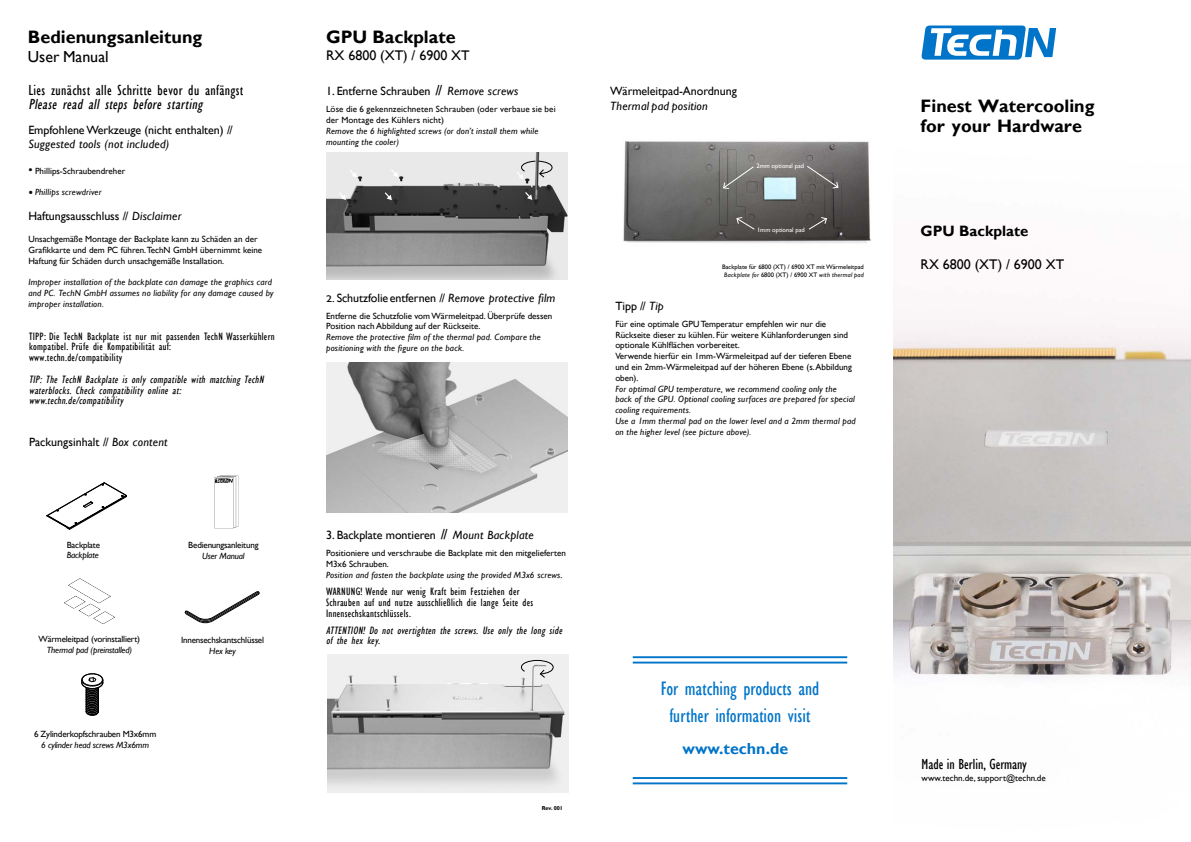
<style>
.page{position:relative;width:1191px;height:842px;background:#fff}
.page>*{position:absolute;margin:0;border:0;box-sizing:border-box;transform-origin:0 0}
.t1{font:condensed 20px/26.7px "Gill Sans";color:#0074c8;text-align:center}
.t2{font:700 18px/20px "Gill Sans";color:#000}
.t3{font:700 16px "Gill Sans";color:#0074c8}
.t4{font:16px "Gill Sans";color:#000}
.t5{font:condensed 15px "Gill Sans";letter-spacing:.025em;color:#000}
.t6{font:italic condensed 15px "Gill Sans";color:#000}
.t7{font:condensed 15px "Gill Sans";color:#000}
.t8{font:700 15px "Gill Sans";color:#000}
.t9{font:14px "Gill Sans";color:#000}
.t10{font:12px/14.4px "Gill Sans";letter-spacing:-.005em;color:#000}
.t11{font:italic 12px "Gill Sans";letter-spacing:.02em;color:#000}
.t12{font:condensed 11px/10.8px "Gill Sans";letter-spacing:.025em;color:#000}
.t13{font:italic condensed 11px/10.8px "Gill Sans";color:#000}
.t14{font:9px/10.8px "Gill Sans";color:#000}
.t15{font:italic 9px/10.8px "Gill Sans";letter-spacing:.02em;color:#000}
.t16{font:9px "Gill Sans";letter-spacing:-.02em;color:#000}
.t17{font:italic 9px "Gill Sans";letter-spacing:-.02em;color:#000}
.t18{font:6.5px/7.8px "Gill Sans";color:#000;text-align:center}
.t19{font:6.5px "Gill Sans";color:#fff}
.t20{font:700 5.7px "Gill Sans";color:#000}
.s1{font-style:italic}
.s2{font-stretch:condensed;font-size:12px}
.s3{font-family:"Minion Pro";font-style:normal;font-size:12px}
.s4{font-stretch:condensed;font-size:15px}
.s5{font-size:9.6px}
</style>
<div class="page">
<img style="left:326px;top:363px;width:241px;height:149px">
<img style="left:327px;top:655px;width:241px;height:138px">
<svg style="left:520px;top:659px;width:34px;height:20px"></svg>
<svg style="left:81px;top:673px;width:23px;height:42px"></svg>
<svg style="left:185px;top:591px;width:75px;height:33px"></svg>
<img style="left:893px;top:25px;width:298px;height:653px">
<svg style="left:921px;top:26px;width:135px;height:34px"></svg>
<hr style="left:632px;top:662px;width:215px;height:1px;background:#0074c8">
<hr style="left:632px;top:656px;width:215px;height:2px;background:#0074c8">
<hr style="left:632px;top:782px;width:215px;height:2px;background:#0074c8">
<hr style="left:632px;top:777px;width:215px;height:2px;background:#0074c8">
<img style="left:64px;top:578px;width:51px;height:46px">
<img style="left:214px;top:475px;width:25px;height:54px">
<img style="left:326px;top:152px;width:241px;height:127px">
<svg style="left:348px;top:169px;width:9px;height:9px"></svg>
<svg style="left:384px;top:191px;width:8px;height:9px"></svg>
<svg style="left:390px;top:168px;width:8px;height:9px"></svg>
<svg style="left:515px;top:160px;width:38px;height:19px"></svg>
<svg style="left:524px;top:191px;width:8px;height:9px"></svg>
<svg style="left:338px;top:191px;width:8px;height:9px"></svg>
<svg style="left:47px;top:482px;width:80px;height:48px"></svg>
<img style="left:623px;top:141px;width:248px;height:102px">
<svg style="left:735px;top:216px;width:20px;height:14px"></svg>
<svg style="left:807px;top:216px;width:20px;height:14px"></svg>
<svg style="left:722px;top:166px;width:32px;height:24px"></svg>
<svg style="left:806px;top:165px;width:33px;height:24px"></svg>
<h2 class="t2" style="left:28px;top:27px;width:176px">Bedienungsanleitung</h2>
<h3 class="t4" style="left:28px;top:48px;width:82px">User Manual</h3>
<h3 class="t5" style="left:28px;top:82px;width:216px">Lies zunächst alle Schritte bevor du anfängst</h3>
<h3 class="t6" style="left:28px;top:96px;width:179px">Please read all steps before starting</h3>
<h3 class="t10" style="left:28px;top:123px;width:206px">Empfohlene Werkzeuge (nicht enthalten) <span class="s1">//<br>Suggested tools (not included)</span></h3>
<p class="t14" style="left:28px;top:165px;width:98px"><span class="s2">•</span> Phillips-Schraubendreher</p>
<p class="t15" style="left:28px;top:187px;width:75px"><span class="s3">•</span> Phillips screwdriver</p>
<h3 class="t10" style="left:28px;top:209px;width:155px">Haftungsausschluss <span class="s1">// Disclaimer</span></h3>
<p class="t14" style="left:28px;top:234px;width:235px">Unsachgemäße Montage der Backplate kann zu Schäden an der<br>Grafikkarte und dem PC führen.TechN GmbH übernimmt keine<br>Haftung für Schäden durch unsachgemäße Installation.</p>
<p class="t15" style="left:28px;top:277px;width:246px">Improper installation of the backplate can damage the graphics card and PC. TechN GmbH assumes no liability for any damage caused by improper installation.</p>
<p class="t12" style="left:29px;top:331px;width:247px">TIPP: Die TechN Backplate ist nur mit passenden TechN Wasserkühlern kompatibel. Prüfe die Kompatibilität auf:<br>www.techn.de/compatibility</p>
<p class="t13" style="left:29px;top:374px;width:238px">TIP: The TechN Backplate is only compatible with matching TechN waterblocks. Check compatibility online at: www.techn.de/compatibility</p>
<h3 class="t10" style="left:29px;top:435px;width:140px">Packungsinhalt <span class="s1">// Box content</span></h3>
<p class="t16" style="left:67px;top:539px;width:35px">Backplate</p>
<p class="t17" style="left:67px;top:550px;width:33px">Backplate</p>
<p class="t16" style="left:188px;top:540px;width:72px">Bedienungsanleitung</p>
<p class="t17" style="left:202px;top:551px;width:44px">User Manual</p>
<p class="t16" style="left:39px;top:633px;width:103px">Wärmeleitpad (vorinstalliert)</p>
<p class="t17" style="left:47px;top:644px;width:87px">Thermal pad (preinstalled)</p>
<p class="t16" style="left:181px;top:635px;width:85px">Innensechskantschlüssel</p>
<p class="t15" style="left:209px;top:646px;width:28px">Hex key</p>
<p class="t16" style="left:34px;top:729px;width:124px">6 Zylinderkopfschrauben M3x6mm</p>
<p class="t17" style="left:41px;top:739px;width:109px">6 cylinder head screws M3x6mm</p>
<h2 class="t2" style="left:326px;top:27px;width:131px">GPU Backplate</h2>
<h3 class="t9" style="left:326px;top:47px;width:145px">RX 6800 (XT) / 6900 XT</h3>
<h3 class="t10" style="left:326px;top:84px;width:194px">1. Entferne Schrauben <span class="s4">//</span> <span class="s1">Remove screws</span></h3>
<p class="t14" style="left:326px;top:104px;width:231px">Löse die 6 gekennzeichneten Schrauben (oder verbaue sie bei der Montage des Kühlers nicht)</p>
<p class="t15" style="left:326px;top:126px;width:214px">Remove the 6 highlighted screws (or don’t install them while mounting the cooler)</p>
<h3 class="t10" style="left:326px;top:291px;width:231px"><span class="s5">2.</span> Schutzfolie entfernen // <span class="s1">Remove protective film</span></h3>
<p class="t14" style="left:326px;top:310px;width:228px">Entferne die Schutzfolie vom Wärmeleitpad. Überprüfe dessen<br>Position nach Abbildung auf der Rückseite.</p>
<p class="t15" style="left:326px;top:332px;width:216px">Remove the protective film of the thermal pad. Compare the positioning with the figure on the back.</p>
<h3 class="t10" style="left:326px;top:528px;width:209px">3. Backplate montieren <span class="s4">//</span> <span class="s1">Mount Backplate</span></h3>
<p class="t14" style="left:326px;top:548px;width:241px">Positioniere und verschraube die Backplate mit den mitgelieferten<br>M3x6 Schrauben.<br><span class="s1">Position and fasten the backplate using the provided M3x6 screws</span>.</p>
<p class="t12" style="left:326px;top:586px;width:208px">WARNUNG! Wende nur wenig Kraft beim Festziehen der<br>Schrauben auf und nutze ausschließlich die lange Seite des<br>Innensechskantschlüssels.</p>
<p class="t13" style="left:326px;top:625px;width:240px">ATTENTION! Do not overtighten the screws. Use only the long side of the hex key.</p>
<p class="t20" style="left:542px;top:805px;width:23px">Rev. 001</p>
<h3 class="t10" style="left:610px;top:84px;width:128px">Wärmeleitpad-Anordnung</h3>
<h3 class="t11" style="left:610px;top:99px;width:99px">Thermal pad position</h3>
<p class="t19" style="left:756px;top:162px;width:49px">2mm optional pad</p>
<p class="t19" style="left:757px;top:226px;width:49px">1mm optional pad</p>
<p class="t18" style="left:722px;top:263px;width:143px">Backplate für 6800 (XT) / 6900 XT mit Wärmeleitpad<br><span class="s1">Backplate for</span> 6800 (XT) / 6900 XT <span class="s1">with thermal pad</span></p>
<h3 class="t10" style="left:615px;top:299px;width:50px">Tipp // <span class="s1">Tip</span></h3>
<p class="t14" style="left:615px;top:318px;width:238px">Für eine optimale GPU Temperatur empfehlen wir nur die Rückseite dieser zu kühlen. Für weitere Kühlanforderungen sind optionale Kühlflächen vorbereitet.<br>Verwende hierfür ein 1mm-Wärmeleitpad auf der tieferen Ebene und ein 2mm-Wärmeleitpad auf der höheren Ebene (s. Abbildung oben).</p>
<p class="t15" style="left:615px;top:383px;width:242px">For optimal GPU temperature, we recommend cooling only the back of the GPU. Optional cooling surfaces are prepared for special cooling requirements.<br>Use a 1mm thermal pad on the lower level and a 2mm thermal pad on the higher level (see picture above).</p>
<h1 class="t1" style="left:660px;top:675px;width:160px">For matching products and further information visit</h1>
<h3 class="t3" style="left:682px;top:739px;width:107px">www.techn.de</h3>
<h2 class="t2" style="left:920px;top:96px;width:175px">Finest Watercooling for your Hardware</h2>
<h3 class="t8" style="left:920px;top:222px;width:109px">GPU Backplate</h3>
<h3 class="t9" style="left:920px;top:257px;width:145px">RX 6800 (XT) / 6900 XT</h3>
<h3 class="t7" style="left:921px;top:755px;width:107px">Made in Berlin, Germany</h3>
<p class="t14" style="left:921px;top:773px;width:126px">www.techn.de, support@techn.de</p>
</div>
